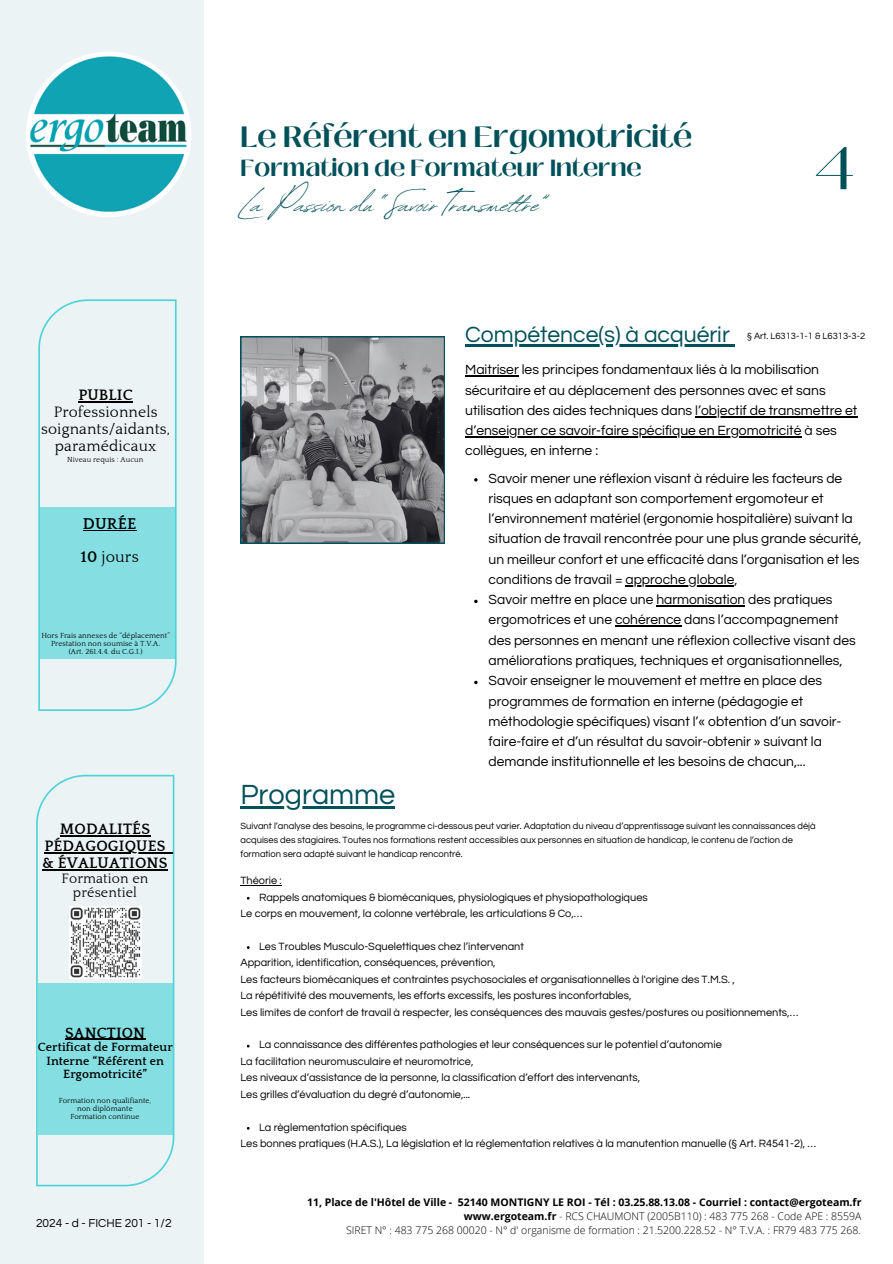
<style>
.page{position:relative;width:893px;height:1264px;background:#fff}
.page>*{position:absolute;margin:0;border:0;box-sizing:border-box;transform-origin:0 0}
.t1{font:60px "Black Mango";color:#005059}
.t2{font:38.7px "Revive 80 Signature";color:#005059}
.t3{font:700 29.25px "Black Mango";color:#005059}
.t4{font:28.8px "Questrial";color:#005059}
.t5{font:700 23.25px "Black Mango";color:#005059}
.t6{font:22.8px "Questrial";color:#005059}
.t7{font:16.05px "Quattrocento";letter-spacing:.01em;color:#000}
.t8{font:700 16.05px "Quattrocento";letter-spacing:.01em;color:#000}
.t9{font:15.45px/16.8px "Quattrocento";letter-spacing:.01em;color:#000;text-align:center}
.t10{font:700 15.45px/16.8px "Quattrocento";letter-spacing:.01em;color:#000}
.t11{font:700 15.3px "Quattrocento";letter-spacing:.01em;color:#000}
.t12{font:13.95px/14.7px "Quattrocento";letter-spacing:.01em;color:#000;text-align:center}
.t13{font:13.8px/20.2px "Questrial";color:#000}
.t14{font:700 12.3px/13.4px "Quattrocento";letter-spacing:.01em;color:#000;text-align:center}
.t15{font:12px "Questrial";color:#000}
.t16{font:10.95px "Questrial";color:#000}
.t17{font:300 10.5px "Open Sans";color:#000}
.t18{font:700 10.5px "Open Sans";color:#000}
.t19{font:9.3px/14.1px "Questrial";color:#000}
.t20{font:7.5px/8.1px "Quattrocento";letter-spacing:.01em;color:#000;text-align:center}
.s1{font-weight:700}
</style>
<div class="page">
<div style="left:0;top:0;width:203px;height:1263px;background:#ebf3f4"></div>
<svg style="left:240px;top:336px;width:205px;height:207px;background:#86898c"></svg>
<svg style="left:38px;top:299px;width:138px;height:412px"></svg>
<div style="left:40px;top:507px;width:135px;height:151px;background:#85dee2"></div>
<hr style="left:83px;top:530px;width:53px;height:1px;background:#000">
<svg style="left:36px;top:774px;width:138px;height:412px"></svg>
<div style="left:38px;top:982px;width:135px;height:152px;background:#85dee2"></div>
<img style="left:69px;top:906px;width:73px;height:72px">
<img style="left:26px;top:52px;width:165px;height:165px;border-radius:50%">
<hr style="left:465px;top:375px;width:54px;height:1px;background:#000">
<hr style="left:695px;top:416px;width:162px;height:1px;background:#000">
<hr style="left:465px;top:436px;width:336px;height:1px;background:#000">
<hr style="left:465px;top:344px;width:264px;height:2px;background:#005059">
<hr style="left:240px;top:806px;width:155px;height:2px;background:#005059">
<hr style="left:65px;top:1038px;width:80px;height:1px;background:#000">
<hr style="left:60px;top:835px;width:90px;height:1px;background:#000">
<hr style="left:44px;top:852px;width:121px;height:1px;background:#000">
<hr style="left:42px;top:869px;width:126px;height:1px;background:#000">
<hr style="left:240px;top:885px;width:42px;height:1px;background:#000">
<hr style="left:625px;top:585px;width:109px;height:1px;background:#000">
<hr style="left:656px;top:605px;width:89px;height:1px;background:#000">
<hr style="left:615px;top:625px;width:66px;height:1px;background:#000">
<p class="t9" style="left:41px;top:387px;width:130px"><span class="s1">PUBLIC<br></span>Professionnels soignants/aidants, paramédicaux</p>
<h6 class="t20" style="left:67px;top:455px;width:78px">Niveau requis : Aucun</h6>
<h6 class="t8" style="left:83px;top:515px;width:55px">DURÉE</h6>
<p class="t7" style="left:81px;top:548px;width:60px"><span class="s1">10</span> jours</p>
<p class="t20" style="left:41px;top:631px;width:130px">Hors Frais annexes de “déplacement”<br>Prestation non soumise à T.V.A.<br>(Art. 261.4.4. du C.G.I.)</p>
<p class="t10" style="left:60px;top:821px;width:92px">MODALITÉS</p>
<h3 class="t10" style="left:42px;top:838px;width:127px">PÉDAGOGIQUES &amp; ÉVALUATIONS</h3>
<h3 class="t12" style="left:62px;top:871px;width:88px">Formation en présentiel</h3>
<p class="t11" style="left:65px;top:1024px;width:81px">SANCTION</p>
<p class="t14" style="left:38px;top:1040px;width:136px">Certificat de Formateur<br>Interne “Référent en<br>Ergomotricité”</p>
<p class="t20" style="left:59px;top:1096px;width:94px">Formation non qualifiante,</p>
<p class="t20" style="left:77px;top:1104px;width:57px">non diplômante</p>
<p class="t20" style="left:70px;top:1113px;width:71px">Formation continue</p>
<p class="t15" style="left:36px;top:1216px;width:137px">2024 - d - FICHE 201 - 1/2</p>
<p class="t3" style="left:240px;top:115px;width:453px">Le Référent en Ergomotricité</p>
<p class="t5" style="left:240px;top:151px;width:403px">Formation de Formateur Interne</p>
<p class="t2" style="left:240px;top:175px;width:310px">La Passion du “Savoir Transmet re”</p>
<p class="t1" style="left:813px;top:123px;width:44px">4</p>
<p class="t6" style="left:465px;top:323px;width:266px">Compétence(s) à acquérir</p>
<p class="t19" style="left:747px;top:329px;width:119px">§ Art. L6313-1-1 &amp; L6313-3-2</p>
<p class="t13" style="left:465px;top:360px;width:394px">Maitriser les principes fondamentaux liés à la mobilisation sécuritaire et au déplacement des personnes avec et sans utilisation des aides techniques dans l’objectif de transmettre et</p>
<p class="t13" style="left:465px;top:421px;width:373px">d’enseigner ce savoir-faire spécifique en Ergomotricité à ses collègues, en interne :</p>
<p class="t4" style="left:240px;top:780px;width:156px">Programme</p>
<p class="t13" style="left:488px;top:468px;width:374px">Savoir mener une réflexion visant à réduire les facteurs de risques en adaptant son comportement ergomoteur et l’environnement matériel (ergonomie hospitalière) suivant la situation de travail rencontrée pour une plus grande sécurité, un meilleur confort et une efficacité dans l’organisation et les conditions de travail = approche globale,</p>
<p class="t13" style="left:488px;top:590px;width:351px">Savoir mettre en place une harmonisation des pratiques ergomotrices et une cohérence dans l’accompagnement</p>
<p class="t13" style="left:488px;top:630px;width:368px">des personnes en menant une réflexion collective visant des améliorations pratiques, techniques et organisationnelles, Savoir enseigner le mouvement et mettre en place des programmes de formation en interne (pédagogie et méthodologie spécifiques) visant l’« obtention d’un savoir&shy;faire-faire et d’un résultat du savoir-obtenir » suivant la demande institutionnelle et les besoins de chacun,...</p>
<p class="t19" style="left:240px;top:819px;width:577px">Suivant l’analyse des besoins, le programme ci-dessous peut varier. Adaptation du niveau d’apprentissage suivant les connaissances déjà acquises des stagiaires. Toutes nos formations restent accessibles aux personnes en situation de handicap, le contenu de l’action de formation sera adapté suivant le handicap rencontré.</p>
<p class="t16" style="left:240px;top:875px;width:43px">Théorie :</p>
<p class="t16" style="left:259px;top:891px;width:390px">Rappels anatomiques &amp; biomécaniques, physiologiques et physiopathologiques</p>
<p class="t16" style="left:240px;top:908px;width:343px">Le corps en mouvement, la colonne vertébrale, les articulations &amp; Co,…</p>
<p class="t16" style="left:259px;top:940px;width:266px">Les Troubles Musculo-Squelettiques chez l’intervenant</p>
<p class="t16" style="left:240px;top:957px;width:257px">Apparition, identification, conséquences, prévention,</p>
<p class="t16" style="left:240px;top:973px;width:496px">Les facteurs biomécaniques et contraintes psychosociales et organisationnelles à l'origine des T.M.S. ,</p>
<p class="t16" style="left:240px;top:990px;width:392px">La répétitivité des mouvements, les efforts excessifs, les postures inconfortables,</p>
<p class="t16" style="left:240px;top:1006px;width:559px">Les limites de confort de travail à respecter, les conséquences des mauvais gestes/postures ou positionnements,…</p>
<p class="t16" style="left:259px;top:1039px;width:464px">La connaissance des différentes pathologies et leur conséquences sur le potentiel d’autonomie</p>
<p class="t16" style="left:240px;top:1055px;width:234px">La facilitation neuromusculaire et neuromotrice,</p>
<p class="t16" style="left:240px;top:1072px;width:401px">Les niveaux d’assistance de la personne, la classification d’effort des intervenants,</p>
<p class="t16" style="left:240px;top:1088px;width:231px">Les grilles d’évaluation du degré d’autonomie,...</p>
<p class="t16" style="left:259px;top:1121px;width:149px">La règlementation spécifiques</p>
<p class="t16" style="left:240px;top:1138px;width:577px">Les bonnes pratiques (H.A.S.), La législation et la réglementation relatives à la manutention manuelle (§ Art. R4541-2), …</p>
<p class="t18" style="left:307px;top:1194px;width:556px">11, Place de l'Hôtel de Ville - 52140 MONTIGNY LE ROI - Tél : 03.25.88.13.08 - Courriel : contact@ergoteam.fr</p>
<p class="t17" style="left:464px;top:1208px;width:399px"><span class="s1">www.ergoteam.fr</span> - RCS CHAUMONT (2005B110) : 483 775 268 - Code APE : 8559A</p>
<p class="t17" style="left:346px;top:1222px;width:516px">SIRET N° : 483 775 268 00020 - N° d' organisme de formation : 21.5200.228.52 - N° T.V.A. : FR79 483 775 268.</p>
</div>
